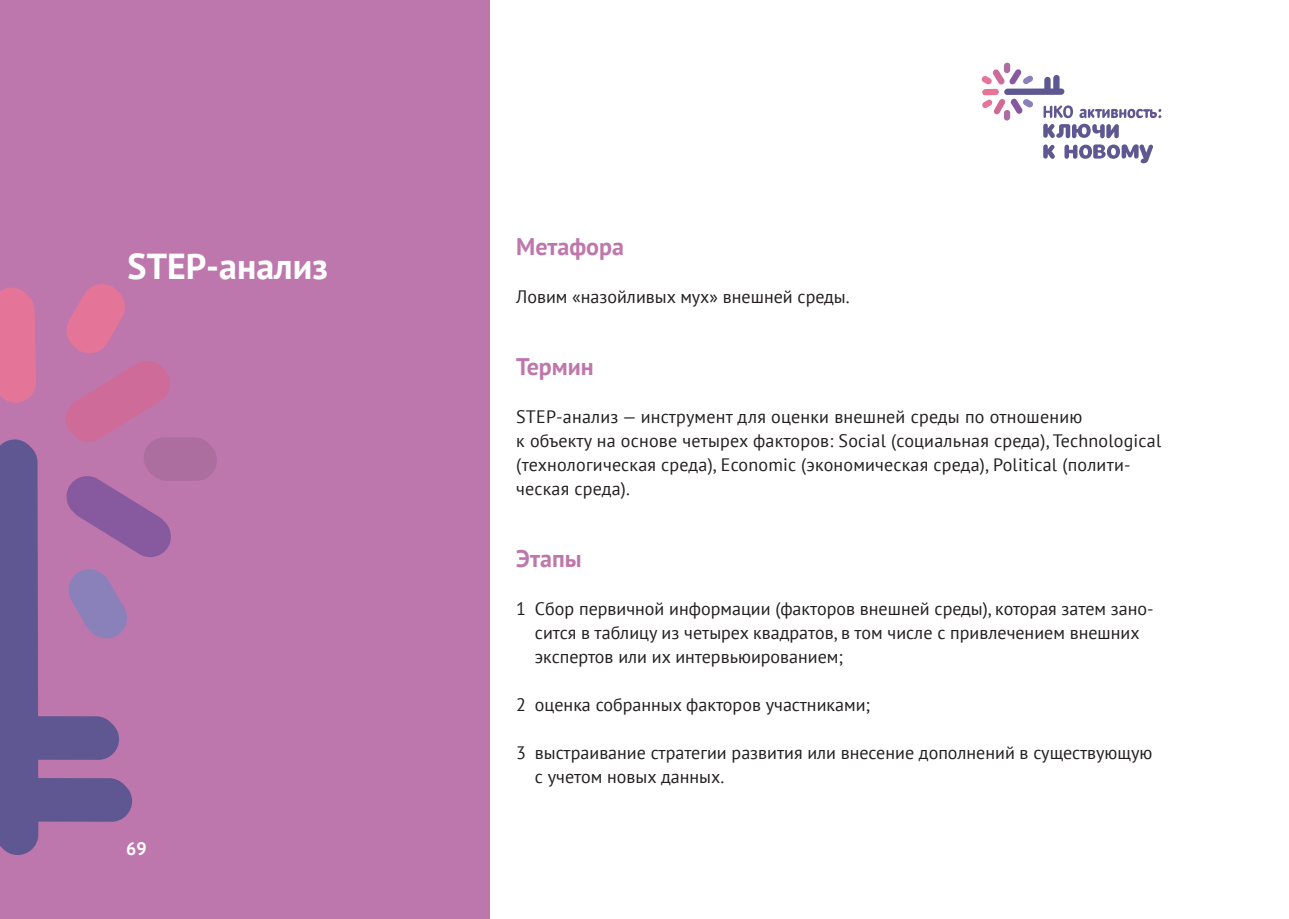
<style>
.page{position:relative;width:1289px;height:919px;background:#fff}
.page>*{position:absolute;margin:0;border:0;box-sizing:border-box;transform-origin:0 0}
.header_p3{font:700 36px "PT Sans";color:#fff}
.header_p4{font:700 24px "PT Sans";color:#be77ac}
.text_tab{font:18px/24px "PT Sans";color:#231f20}
.t1{font:700 18px "PT Sans";color:#fff}
</style>
<div class="page">
<div style="left:0;top:0;width:489px;height:918px;background:#be77ac"></div>
<svg style="left:0;top:284px;width:217px;height:273px"></svg>
<svg style="left:0;top:439px;width:132px;height:416px"></svg>
<svg style="left:981px;top:63px;width:180px;height:100px"></svg>
<p class="header_p3" style="left:128px;top:242px;width:202px">STEP-анализ</p>
<p class="t1" style="left:126px;top:836px;width:22px">69</p>
<p class="header_p4" style="left:516px;top:230px;width:109px">Метафора</p>
<p class="text_tab" style="left:516px;top:284px;width:335px">Ловим «назойливых мух» внешней среды.</p>
<p class="header_p4" style="left:516px;top:350px;width:79px">Термин</p>
<p class="text_tab" style="left:516px;top:404px;width:646px">STEP-анализ — инструмент для оценки внешней среды по отношению<br>к -объекту на основе четырех факторов: Social (социальная среда), Technological (технологическая среда), Economic (экономическая среда), Political (полити&shy;ческая среда).</p>
<p class="header_p4" style="left:516px;top:542px;width:67px">Этапы</p>
<p class="text_tab" style="left:535px;top:596px;width:620px;text-indent:-19px">1 Сбор первичной информации (факторов внешней среды), которая затем зано&shy;сится в таблицу из четырех квадратов, в том числе с привлечением внешних экспертов или их интервьюированием;</p>
<p class="text_tab" style="left:516px;top:692px;width:355px">2 оценка собранных факторов участниками;</p>
<p class="text_tab" style="left:535px;top:740px;width:619px;text-indent:-19px">3 выстраивание стратегии развития или внесение дополнений в существующую с учетом новых данных.</p>
</div>
